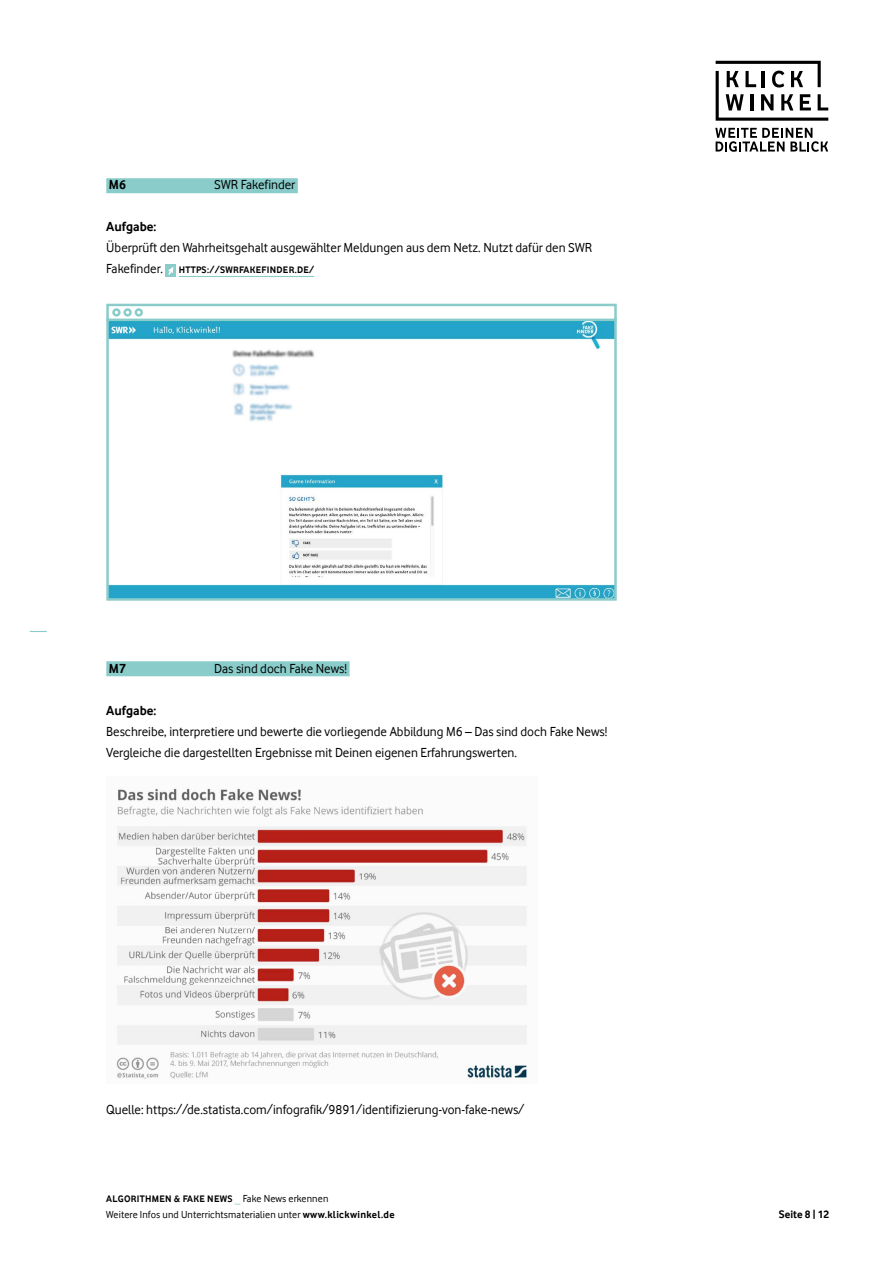
<style>
.page{position:relative;width:893px;height:1263px;background:#fff}
.page>*{position:absolute;margin:0;border:0;box-sizing:border-box;transform-origin:0 0}
.t1{font:13.5px/21px "Vodafone Rg";color:#000}
.t2{font:700 13.5px "Vodafone Rg";color:#000}
.t3{font:700 11.25px "Vodafone Rg";color:#000}
.t4{font:10.5px "Vodafone Rg";letter-spacing:.01em;color:#000}
.t5{font:700 9.75px "Vodafone Rg";letter-spacing:.03em;color:#000}
.s1{font-weight:400;font-size:13.5px}
.s2{font-size:11.25px;color:#89ccca}
.s3{font-weight:400;font-size:10.5px}
.s4{font-weight:700}
</style>
<div class="page">
<svg style="left:30px;top:631px;width:17px;height:1px"></svg>
<svg style="left:715px;top:128px;width:113px;height:24px"></svg>
<svg style="left:716px;top:61px;width:112px;height:60px"></svg>
<div style="left:106px;top:178px;width:192px;height:15px;background:#89ccca"></div>
<hr style="left:179px;top:276px;width:135px;height:1px;background:#89ccca">
<div style="left:106px;top:661px;width:244px;height:15px;background:#89ccca"></div>
<div style="left:165px;top:265px;width:11px;height:12px;background:#89ccca"></div>
<svg style="left:168px;top:267px;width:5px;height:8px"></svg>
<img style="left:109px;top:321px;width:505px;height:277px">
<div style="left:106px;top:318px;width:511px;height:283px;border:2px solid #89ccca"></div>
<div style="left:106px;top:304px;width:511px;height:17px;background:#fff;border:2px solid #89ccca"></div>
<div style="left:112px;top:308px;width:9px;height:9px;border:2px solid #89ccca;border-radius:50%"></div>
<div style="left:123px;top:308px;width:9px;height:9px;border:2px solid #89ccca;border-radius:50%"></div>
<div style="left:135px;top:308px;width:8px;height:9px;border:2px solid #89ccca;border-radius:50%"></div>
<img style="left:116px;top:788px;width:411px;height:292px">
<p class="t2" style="left:109px;top:177px;width:19px">M6</p>
<p class="t1" style="left:214px;top:174px;width:82px">SWR Fakefinder</p>
<p class="t2" style="left:106px;top:219px;width:52px">Aufgabe:</p>
<p class="t1" style="left:106px;top:237px;width:487px">Überprüft den Wahrheitsgehalt ausgewählter Meldungen aus dem Netz. Nutzt dafür den SWR</p>
<p class="t5" style="left:106px;top:265px;width:209px"><span class="s1">Fakefinder.</span> HTTPS://SWRFAKEFINDER.DE/</p>
<p class="t2" style="left:109px;top:660px;width:19px">M7</p>
<p class="t1" style="left:214px;top:657px;width:134px">Das sind doch Fake News!</p>
<p class="t2" style="left:106px;top:702px;width:52px">Aufgabe:</p>
<p class="t1" style="left:106px;top:720px;width:502px">Beschreibe, interpretiere und bewerte die vorliegende Abbildung M6 – Das sind doch Fake News!<br>Vergleiche die dargestellten Ergebnisse mit Deinen eigenen Erfahrungswerten.</p>
<p class="t1" style="left:106px;top:1098px;width:420px">Quelle: https://de.statista.com/infografik/9891/identifizierung-von-fake-news/</p>
<p class="t5" style="left:106px;top:1193px;width:224px">ALGORITHMEN &amp; FAKE NEWS <span class="s2">_</span> <span class="s3">Fake News erkennen</span></p>
<p class="t4" style="left:106px;top:1209px;width:290px">Weitere Infos und Unterrichtsmaterialien unter <span class="s4">www.klickwinkel.de</span></p>
<p class="t3" style="left:779px;top:1208px;width:52px">Seite 8 | 12</p>
</div>
